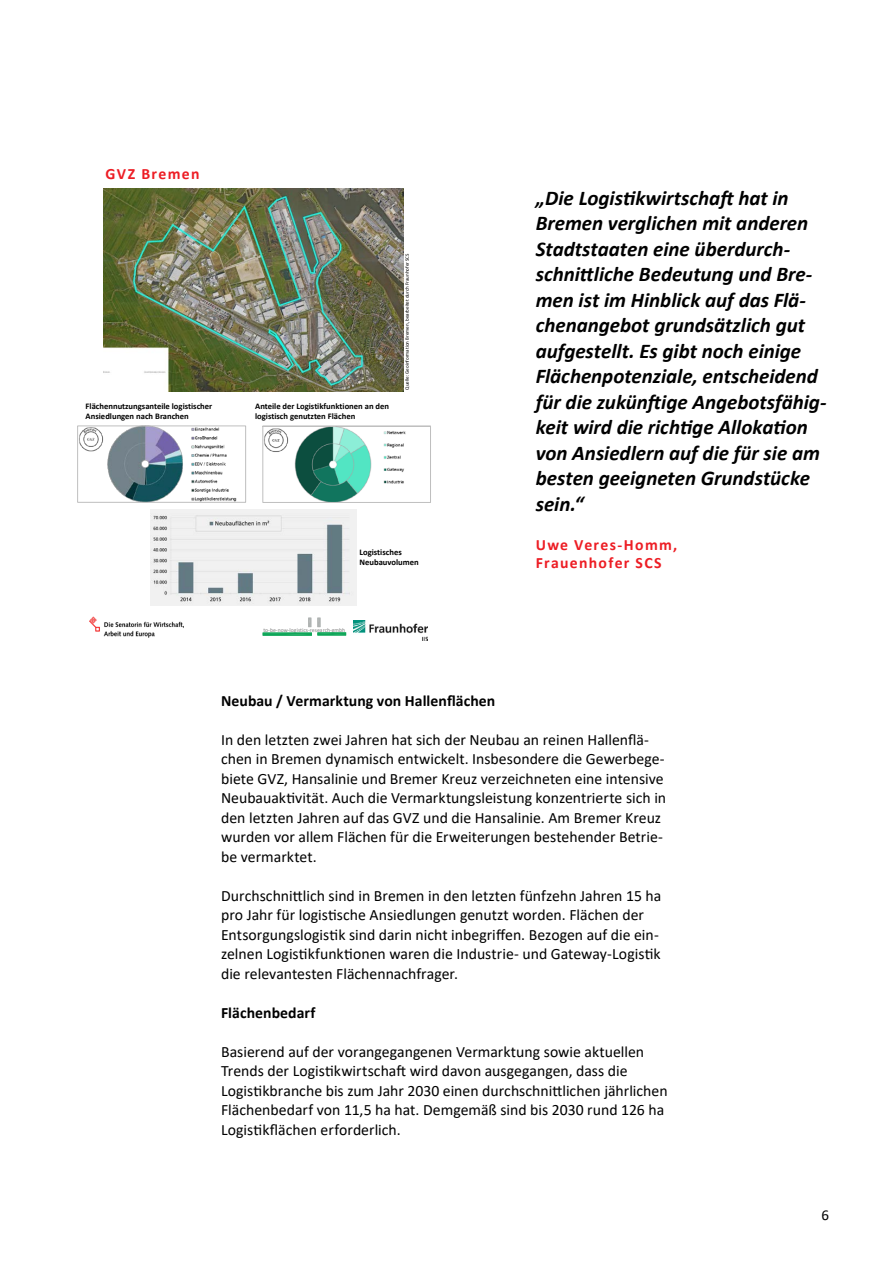
<style>
.page{position:relative;width:893px;height:1263px;background:#fff}
.page>*{position:absolute;margin:0;border:0;box-sizing:border-box;transform-origin:0 0}
.Zitat_linksbündig{font:italic 700 21px/25.5px "Calibri";color:#000}
.t1{font:700 15.9px "Calibri";color:#df2626}
.fließtext{font:15.75px/19.5px "Calibri";color:#000}
.fließtext-2{font:700 15.75px "Calibri";letter-spacing:.005em;color:#000}
.Absatzformat_1{font:700 15.75px/18.9px "Calibri";letter-spacing:.085em;color:#ed1d24}
.t2{font:15px "Calibri";color:#000}
.t3{font:700 8.55px/10.4px "Calibri";color:#000}
.t4{font:5.7px "Calibri";color:#7f7f7f}
.t5{font:5.1px "Calibri";color:#000}
</style>
<div class="page">
<img style="left:90px;top:616px;width:94px;height:21px">
<img style="left:104px;top:188px;width:299px;height:203px">
<img style="left:80px;top:428px;width:157px;height:72px">
<div style="left:78px;top:426px;width:168px;height:76px;border:1px solid #bfbfbf"></div>
<img style="left:265px;top:428px;width:141px;height:72px">
<div style="left:263px;top:426px;width:168px;height:76px;border:1px solid #bfbfbf"></div>
<img style="left:354px;top:620px;width:74px;height:21px">
<div style="left:263px;top:633px;width:48px;height:2px;border:1px solid #0ea658"></div>
<div style="left:318px;top:633px;width:28px;height:2px;border:1px solid #0ea658"></div>
<svg style="left:318px;top:618px;width:2px;height:9px"></svg>
<svg style="left:309px;top:618px;width:2px;height:9px"></svg>
<img style="left:151px;top:509px;width:206px;height:96px">
<p class="Absatzformat_1" style="left:105px;top:164px;width:96px">GVZ Bremen</p>
<p class="t1" style="left:95px;top:167px;width:90px">GVZ BREMEN</p>
<p class="t3" style="left:86px;top:400px;width:128px">Flächennutzungsanteile logistischer<br>Ansiedlungen nach Branchen</p>
<p class="t3" style="left:255px;top:400px;width:136px">Anteile der Logistikfunktionen an den logistisch genutzten Flächen</p>
<p class="t5" style="left:404px;top:390px;width:138px;rotate:-90deg">Quelle: Geoinformation Bremen, bearbeitet durch Fraunhofer SCS</p>
<p class="t3" style="left:359px;top:547px;width:61px">Logistisches<br>Neubauvolumen</p>
<p class="t4" style="left:263px;top:626px;width:83px">to-be-now-logistics-research-gmbh</p>
<p class="Zitat_linksbündig" style="left:536px;top:184px;width:292px">„Die Logistikwirtschaft hat in<br>Bremen verglichen mit anderen<br>Stadtstaaten eine überdurch&shy;schnittliche Bedeutung und Bre&shy;men ist im Hinblick auf das Flä&shy;chenangebot grundsätzlich gut aufgestellt. Es gibt noch einige<br>Flächenpotenziale, entscheidend für die zukünftige Angebotsfähig&shy;keit wird die richtige Allokation von Ansiedlern auf die für sie am besten geeigneten Grundstücke sein.“</p>
<p class="Absatzformat_1" style="left:536px;top:535px;width:143px">Uwe Veres-Homm,<br>Frauenhofer SCS</p>
<p class="fließtext-2" style="left:221px;top:689px;width:276px">Neubau / Vermarktung von Hallenflächen</p>
<p class="fließtext" style="left:221px;top:729px;width:447px">In den letzten zwei Jahren hat sich der Neubau an reinen Hallenflä&shy;chen in Bremen dynamisch entwickelt. Insbesondere die Gewerbege&shy;biete GVZ, Hansalinie und Bremer Kreuz verzeichneten eine intensive Neubauaktivität. Auch die Vermarktungsleistung konzentrierte sich in den letzten Jahren auf das GVZ und die Hansalinie. Am Bremer Kreuz wurden vor allem Flächen für die Erweiterungen bestehender Betrie&shy;be vermarktet.</p>
<p class="fließtext" style="left:221px;top:885px;width:442px">Durchschnittlich sind in Bremen in den letzten fünfzehn Jahren 15 ha pro Jahr für logistische Ansiedlungen genutzt worden. Flächen der Entsorgungslogistik sind darin nicht inbegriffen. Bezogen auf die ein&shy;zelnen Logistikfunktionen waren die Industrie- und Gateway-Logistik die relevantesten Flächennachfrager.</p>
<p class="fließtext-2" style="left:221px;top:1001px;width:96px">Flächenbedarf</p>
<p class="fließtext" style="left:221px;top:1041px;width:448px">Basierend auf der vorangegangenen Vermarktung sowie aktuellen Trends der Logistikwirtschaft wird davon ausgegangen, dass die Logistikbranche bis zum Jahr 2030 einen durchschnittlichen jährlichen Flächenbedarf von 11,5 ha hat. Demgemäß sind bis 2030 rund 126 ha Logistikflächen erforderlich.</p>
<p class="t2" style="left:822px;top:1205px;width:9px">6</p>
</div>
